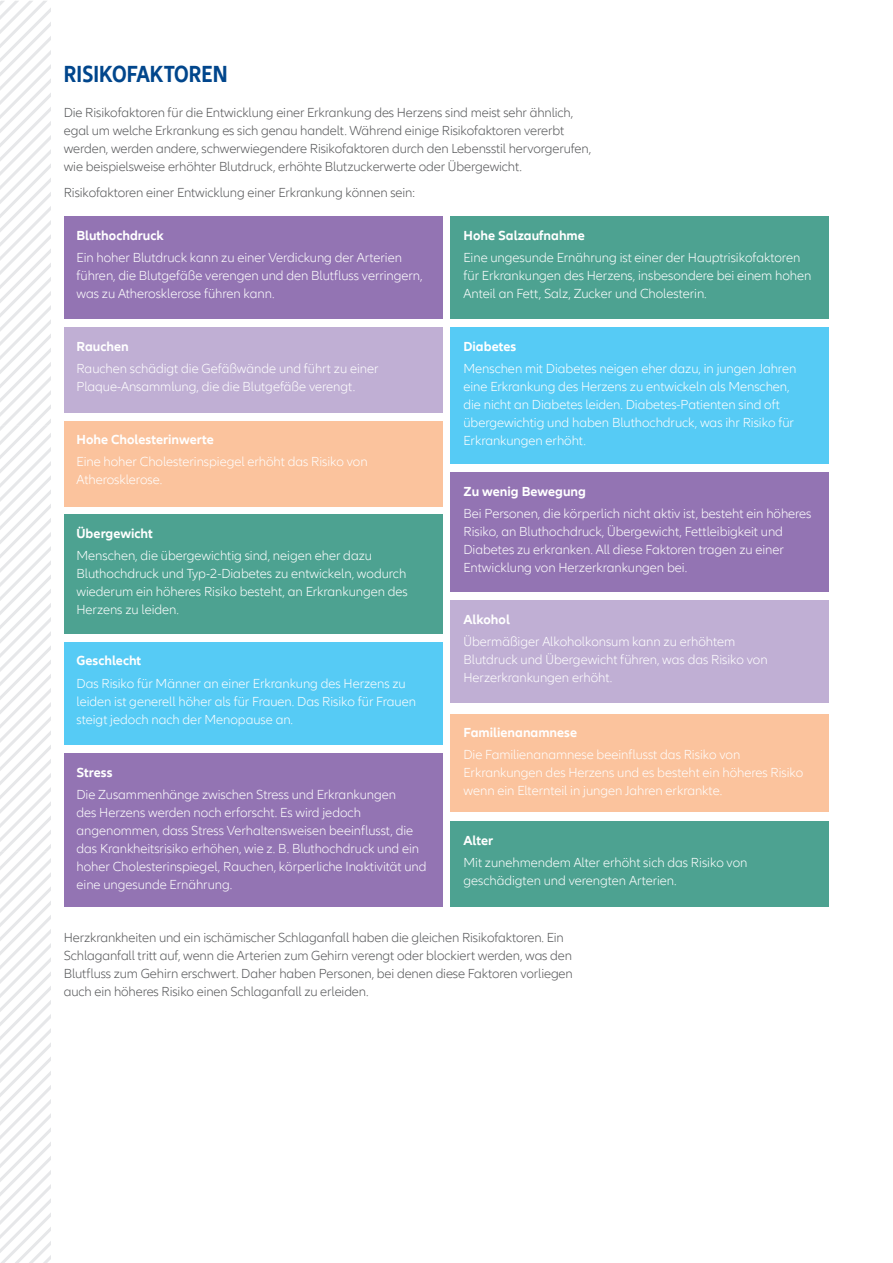
<style>
.page{position:relative;width:893px;height:1263px;background:#fff}
.page>*{position:absolute;margin:0;border:0;box-sizing:border-box;transform-origin:0 0}
.t1{font:700 condensed 24px "Allianz Neo";color:#01468c}
.t2{font:300 13.5px/18px "Allianz Neo";letter-spacing:-.005em;color:#fff}
.t3{font:300 13.5px/18px "Allianz Neo";letter-spacing:-.01em;color:#57585a}
.t4{font:700 13.5px "Allianz Neo";color:#fff}
</style>
<div class="page">
<svg style="left:0;top:1px;width:51px;height:1262px"></svg>
<div style="left:64px;top:217px;width:378px;height:102px;background:#9374b3"></div>
<div style="left:451px;top:473px;width:378px;height:119px;background:#9374b3"></div>
<div style="left:451px;top:822px;width:378px;height:85px;background:#4da291"></div>
<div style="left:451px;top:217px;width:378px;height:102px;background:#4da291"></div>
<div style="left:64px;top:515px;width:378px;height:119px;background:#4da291"></div>
<div style="left:64px;top:754px;width:378px;height:153px;background:#9374b3"></div>
<div style="left:64px;top:327px;width:378px;height:85px;background:#c0afd4"></div>
<div style="left:451px;top:600px;width:378px;height:103px;background:#c0afd4"></div>
<div style="left:451px;top:327px;width:378px;height:136px;background:#56cbf5"></div>
<div style="left:64px;top:642px;width:378px;height:102px;background:#56cbf5"></div>
<div style="left:64px;top:421px;width:378px;height:85px;background:#fbc39d"></div>
<div style="left:451px;top:714px;width:378px;height:98px;background:#fbc39d"></div>
<p class="t1" style="left:64px;top:60px;width:165px">RISIKOFAKTOREN</p>
<p class="t3" style="left:64px;top:104px;width:529px">Die Risikofaktoren für die Entwicklung einer Erkrankung des Herzens sind meist sehr ähnlich, egal um welche Erkrankung es sich genau handelt. Während einige Risikofaktoren vererbt werden, werden andere, schwerwiegendere Risikofaktoren durch den Lebensstil hervorgerufen, wie beispielsweise erhöhter Blutdruck, erhöhte Blutzuckerwerte oder Übergewicht.</p>
<p class="t3" style="left:64px;top:184px;width:353px">Risikofaktoren einer Entwicklung einer Erkrankung können sein:</p>
<p class="t4" style="left:77px;top:227px;width:89px">Bluthochdruck</p>
<p class="t2" style="left:77px;top:249px;width:348px">Ein hoher Blutdruck kann zu einer Verdickung der Arterien führen, die Blutgefäße verengen und den Blutfluss verringern, was zu Atherosklerose führen kann.</p>
<p class="t4" style="left:77px;top:338px;width:54px">Rauchen</p>
<p class="t2" style="left:77px;top:360px;width:303px">Rauchen schädigt die Gefäßwände und führt zu einer<br>Plaque-Ansammlung, die die Blutgefäße verengt.</p>
<p class="t4" style="left:77px;top:432px;width:139px">Hohe Cholesterinwerte</p>
<p class="t2" style="left:77px;top:453px;width:293px">Eine hoher Cholesterinspiegel erhöht das Risiko von<br>Atherosklerose.</p>
<p class="t4" style="left:77px;top:525px;width:78px">Übergewicht</p>
<p class="t2" style="left:77px;top:547px;width:333px">Menschen, die übergewichtig sind, neigen eher dazu Bluthochdruck und Typ-2-Diabetes zu entwickeln, wodurch wiederum ein höheres Risiko besteht, an Erkrankungen des Herzens zu leiden.</p>
<p class="t4" style="left:77px;top:653px;width:66px">Geschlecht</p>
<p class="t2" style="left:77px;top:674px;width:341px">Das Risiko für Männer an einer Erkrankung des Herzens zu leiden ist generell höher als für Frauen. Das Risiko für Frauen steigt jedoch nach der Menopause an.</p>
<p class="t4" style="left:77px;top:765px;width:37px">Stress</p>
<p class="t2" style="left:77px;top:786px;width:352px">Die Zusammenhänge zwischen Stress und Erkrankungen<br>des Herzens werden noch erforscht. Es wird jedoch angenommen, dass Stress Verhaltensweisen beeinflusst, die das Krankheitsrisiko erhöhen, wie z. B. Bluthochdruck und ein hoher Cholesterinspiegel, Rauchen, körperliche Inaktivität und eine ungesunde Ernährung.</p>
<p class="t4" style="left:463px;top:227px;width:123px">Hohe Salzaufnahme</p>
<p class="t2" style="left:463px;top:249px;width:349px">Eine ungesunde Ernährung ist einer der Hauptrisikofaktoren für Erkrankungen des Herzens, insbesondere bei einem hohen<br>Anteil an Fett, Salz, Zucker und Cholesterin.</p>
<p class="t4" style="left:463px;top:338px;width:54px">Diabetes</p>
<p class="t2" style="left:463px;top:360px;width:334px">Menschen mit Diabetes neigen eher dazu, in jungen Jahren eine Erkrankung des Herzens zu entwickeln als Menschen, die nicht an Diabetes leiden. Diabetes-Patienten sind oft übergewichtig und haben Bluthochdruck, was ihr Risiko für Erkrankungen erhöht.</p>
<p class="t4" style="left:463px;top:484px;width:124px">Zu wenig Bewegung</p>
<p class="t2" style="left:463px;top:505px;width:350px">Bei Personen, die körperlich nicht aktiv ist, besteht ein höheres Risiko, an Bluthochdruck, Übergewicht, Fettleibigkeit und Diabetes zu erkranken. All diese Faktoren tragen zu einer Entwicklung von Herzerkrankungen bei.</p>
<p class="t4" style="left:463px;top:611px;width:48px">Alkohol</p>
<p class="t2" style="left:463px;top:633px;width:306px">Übermäßiger Alkoholkonsum kann zu erhöhtem<br>Blutdruck und Übergewicht führen, was das Risiko von<br>Herzerkrankungen erhöht.</p>
<p class="t4" style="left:463px;top:725px;width:115px">Familienanamnese</p>
<p class="t2" style="left:463px;top:746px;width:341px">Die Familienanamnese beeinflusst das Risiko von<br>Erkrankungen des Herzens und es besteht ein höheres Risiko wenn ein Elternteil in jungen Jahren erkrankte.</p>
<p class="t4" style="left:463px;top:833px;width:31px">Alter</p>
<p class="t2" style="left:463px;top:854px;width:286px">Mit zunehmendem Alter erhöht sich das Risiko von geschädigten und verengten Arterien.</p>
<p class="t3" style="left:64px;top:929px;width:511px">Herzkrankheiten und ein ischämischer Schlaganfall haben die gleichen Risikofaktoren. Ein Schlaganfall tritt auf, wenn die Arterien zum Gehirn verengt oder blockiert werden, was den Blutfluss zum Gehirn erschwert. Daher haben Personen, bei denen diese Faktoren vorliegen auch ein höheres Risiko einen Schlaganfall zu erleiden.</p>
</div>
